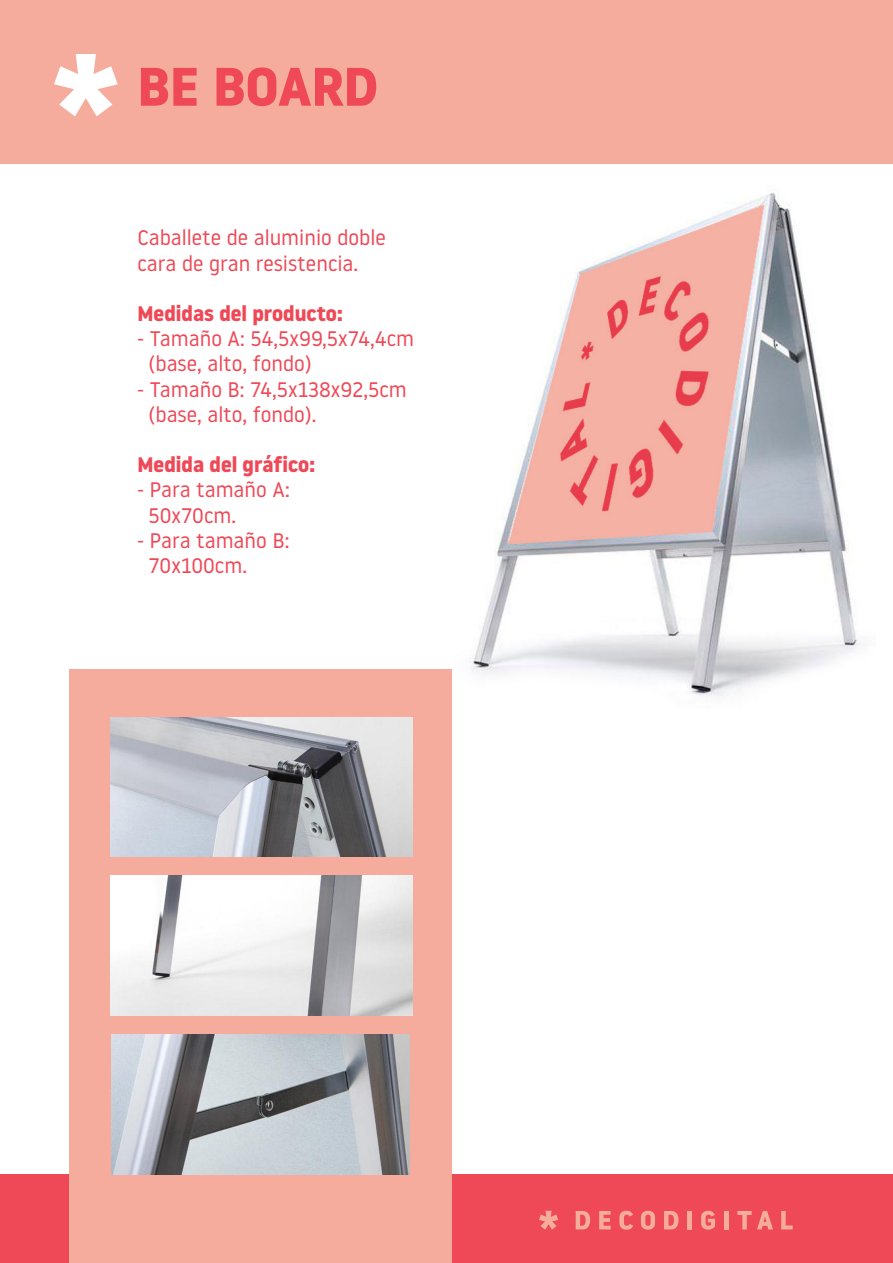
<style>
.page{position:relative;width:893px;height:1263px;background:#fff}
.page>*{position:absolute;margin:0;border:0;box-sizing:border-box;transform-origin:0 0}
.t1{font:700 54px "Noway";color:#ef4856}
.t2{font:21px "Noway";color:#ef4856}
.t3{font:700 21px "Noway";color:#ef4856}
</style>
<div class="page">
<img style="left:448px;top:192px;width:411px;height:516px">
<div style="left:0;top:1174px;width:893px;height:89px;background:#ef4856"></div>
<div style="left:69px;top:670px;width:382px;height:593px;background:#f5ac9d"></div>
<div style="left:0;top:0;width:893px;height:163px;background:#f5ac9d"></div>
<svg style="left:54px;top:54px;width:64px;height:62px"></svg>
<img style="left:111px;top:876px;width:301px;height:139px">
<img style="left:111px;top:717px;width:301px;height:140px">
<img style="left:111px;top:1034px;width:299px;height:140px">
<svg style="left:539px;top:1211px;width:19px;height:19px"></svg>
<svg style="left:576px;top:1211px;width:14px;height:18px"></svg>
<svg style="left:599px;top:1211px;width:12px;height:18px"></svg>
<svg style="left:619px;top:1211px;width:14px;height:19px"></svg>
<svg style="left:641px;top:1211px;width:14px;height:19px"></svg>
<svg style="left:664px;top:1211px;width:15px;height:18px"></svg>
<hr style="left:688px;top:1211px;width:4px;height:18px;background:#f5ac9d">
<svg style="left:701px;top:1211px;width:14px;height:19px"></svg>
<div style="left:724px;top:1211px;width:5px;height:18px;background:#f5ac9d"></div>
<svg style="left:737px;top:1211px;width:36px;height:18px"></svg>
<svg style="left:781px;top:1211px;width:12px;height:18px"></svg>
<p class="t1" style="left:137px;top:55px;width:242px">BE BOARD</p>
<p class="t2" style="left:137px;top:224px;width:250px">Caballete de aluminio doble</p>
<p class="t2" style="left:137px;top:249px;width:222px">cara de gran resistencia.</p>
<p class="t3" style="left:137px;top:301px;width:207px">Medidas del producto:</p>
<p class="t2" style="left:137px;top:325px;width:278px">- Tamaño A: 54,5x99,5x74,4cm</p>
<p class="t2" style="left:148px;top:350px;width:165px">(base, alto, fondo)</p>
<p class="t2" style="left:137px;top:375px;width:271px">- Tamaño B: 74,5x138x92,5cm</p>
<p class="t2" style="left:148px;top:400px;width:170px">(base, alto, fondo).</p>
<p class="t3" style="left:137px;top:453px;width:179px">Medida del gráfico:</p>
<p class="t2" style="left:137px;top:476px;width:154px">- Para tamaño A:</p>
<p class="t2" style="left:148px;top:501px;width:89px">50x70cm.</p>
<p class="t2" style="left:137px;top:526px;width:153px">- Para tamaño B:</p>
<p class="t2" style="left:148px;top:551px;width:100px">70x100cm.</p>
</div>
